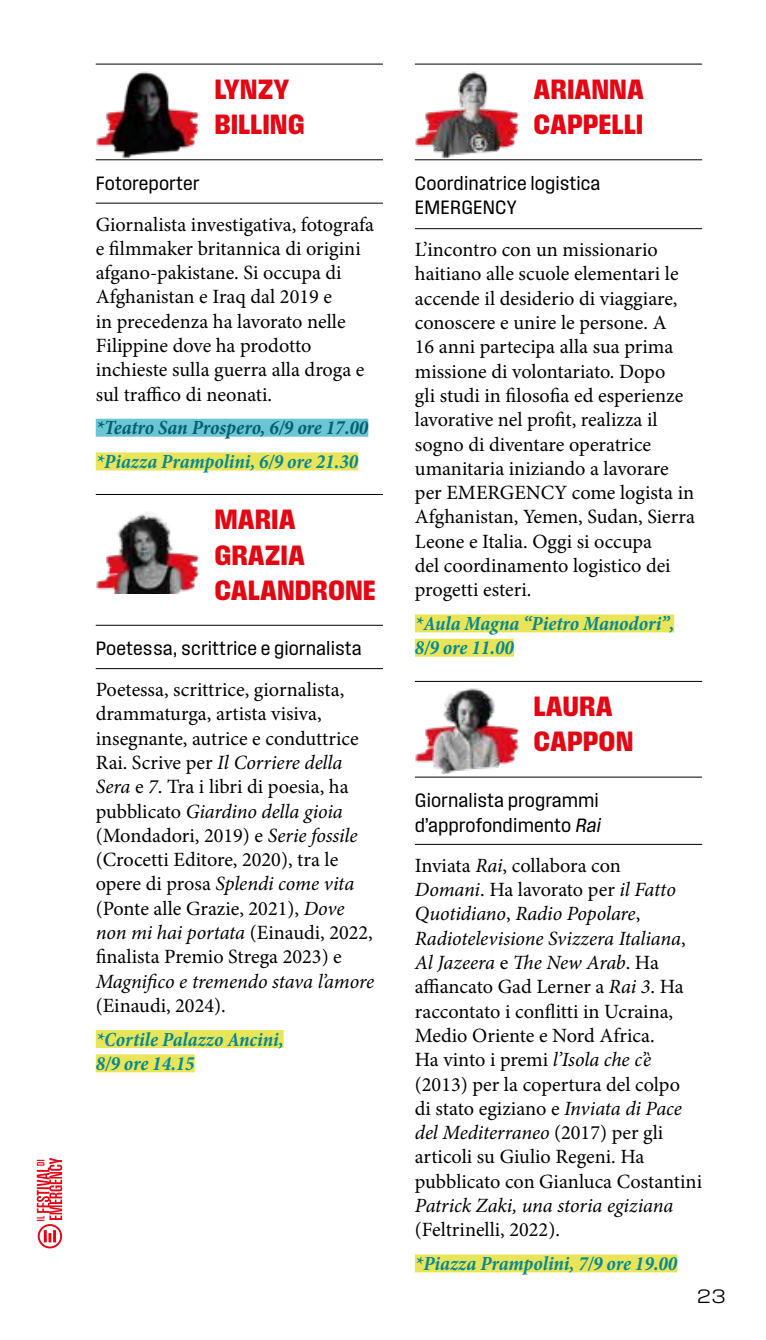
<style>
.page{position:relative;width:766px;height:1340px;background:#fff}
.page>*{position:absolute;margin:0;border:0;box-sizing:border-box;transform-origin:0 0}
.t1{font:29.25px/35.1px "Field Gothic No.55 Bold Compact";color:#e30613}
.t2{font:20.25px/24.3px "Minion Pro";color:#000}
.t3{font:italic 700 condensed 20.25px/24.3px "Minion Pro";color:#008898}
.t4{font:20.25px/24.3px "Field Gothic No.52 Reg Compact";color:#000}
.t5{font:italic 20.25px "Minion Pro";letter-spacing:-.01em;color:#000}
.t6{font:italic 700 condensed 20.25px "Minion Pro";color:#00616c}
.t7{font:20.25px "Field Gothic No.71 Light Wide";color:#000}
.s1{font-style:italic}
</style>
<div class="page">
<svg style="left:37px;top:1157px;width:25px;height:91px"></svg>
<img style="left:96px;top:71px;width:104px;height:87px">
<img style="left:415px;top:688px;width:105px;height:86px">
<img style="left:415px;top:71px;width:105px;height:87px">
<img style="left:96px;top:512px;width:104px;height:81px">
<hr style="left:96px;top:64px;width:287px;height:1px;background:#000">
<hr style="left:415px;top:681px;width:287px;height:1px;background:#000">
<hr style="left:415px;top:64px;width:287px;height:1px;background:#000">
<hr style="left:96px;top:494px;width:287px;height:1px;background:#000">
<hr style="left:96px;top:159px;width:287px;height:1px;background:#000">
<hr style="left:415px;top:776px;width:287px;height:1px;background:#000">
<hr style="left:415px;top:159px;width:287px;height:1px;background:#000">
<hr style="left:96px;top:625px;width:287px;height:1px;background:#000">
<hr style="left:96px;top:203px;width:287px;height:1px;background:#000">
<hr style="left:415px;top:844px;width:287px;height:1px;background:#000">
<hr style="left:415px;top:228px;width:287px;height:1px;background:#000">
<hr style="left:96px;top:668px;width:287px;height:1px;background:#000">
<div style="left:96px;top:419px;width:272px;height:18px;background:#6cc5d5"></div>
<div style="left:96px;top:452px;width:262px;height:18px;background:#eae458"></div>
<div style="left:415px;top:1254px;width:262px;height:18px;background:#eae458"></div>
<div style="left:415px;top:614px;width:259px;height:18px;background:#eae458"></div>
<div style="left:415px;top:638px;width:98px;height:18px;background:#eae458"></div>
<div style="left:96px;top:1030px;width:187px;height:18px;background:#eae458"></div>
<div style="left:96px;top:1054px;width:99px;height:18px;background:#eae458"></div>
<h1 class="t1" style="left:214px;top:71px;width:92px">LYNZY<br>BILLING</h1>
<p class="t4" style="left:96px;top:171px;width:105px">Fotoreporter</p>
<p class="t2" style="left:96px;top:212px;width:279px">Giornalista investigativa, fotografa e filmmaker britannica di origini afgano-pakistane. Si occupa di<br>Afghanistan e Iraq dal 2019 e<br>in precedenza ha lavorato nelle<br>Filippine dove ha prodotto inchieste sulla guerra alla droga e sul traffico di neonati.</p>
<p class="t6" style="left:96px;top:414px;width:274px">*Teatro San Prospero, 6/9 ore 17.00</p>
<p class="t3" style="left:96px;top:449px;width:264px">*Piazza Prampolini, 6/9 ore 21.30</p>
<h1 class="t1" style="left:214px;top:501px;width:163px">MARIA<br>GRAZIA<br>CALANDRONE</h1>
<p class="t4" style="left:96px;top:636px;width:267px">Poetessa, scrittrice e giornalista</p>
<p class="t2" style="left:96px;top:677px;width:278px">Poetessa, scrittrice, giornalista, drammaturga, artista visiva, insegnante, autrice e conduttrice Rai. Scrive per <span class="s1">Il Corriere della Sera</span> e <span class="s1">7</span>. Tra i libri di poesia, ha pubblicato <span class="s1">Giardino della gioia </span>(Mondadori, 2019) e <span class="s1">Serie fossile </span>(Crocetti Editore, 2020), tra le opere di prosa <span class="s1">Splendi come vita </span>(Ponte alle Grazie, 2021), <span class="s1">Dove non mi hai portata</span> (Einaudi, 2022, finalista Premio Strega 2023) e</p>
<p class="t5" style="left:96px;top:967px;width:280px">Magnifico e tremendo stava l’amore</p>
<p class="t2" style="left:96px;top:993px;width:131px">(Einaudi, 2024).</p>
<p class="t3" style="left:96px;top:1027px;width:189px">*Cortile Palazzo Ancini,<br>8/9 ore 14.15</p>
<h1 class="t1" style="left:533px;top:71px;width:112px">ARIANNA<br>CAPPELLI</h1>
<p class="t4" style="left:415px;top:171px;width:187px">Coordinatrice logistica<br>EMERGENCY</p>
<p class="t2" style="left:415px;top:237px;width:281px">L’incontro con un missionario haitiano alle scuole elementari le accende il desiderio di viaggiare, conoscere e unire le persone. A<br>16 anni partecipa alla sua prima missione di volontariato. Dopo<br>gli studi in filosofia ed esperienze lavorative nel profit, realizza il sogno di diventare operatrice umanitaria iniziando a lavorare per EMERGENCY come logista in<br>Afghanistan, Yemen, Sudan, Sierra<br>Leone e Italia. Oggi si occupa<br>del coordinamento logistico dei progetti esteri.</p>
<p class="t3" style="left:415px;top:611px;width:261px">*Aula Magna “Pietro Manodori”,<br>8/9 ore 11.00</p>
<h1 class="t1" style="left:533px;top:688px;width:101px">LAURA<br>CAPPON</h1>
<p class="t4" style="left:415px;top:788px;width:190px">Giornalista programmi d’approfondimento <span class="s1">Rai</span></p>
<p class="t2" style="left:415px;top:853px;width:289px">Inviata <span class="s1">Rai</span>, collabora con<br><span class="s1">Domani</span>. Ha lavorato per <span class="s1">il Fatto<br>Quotidiano</span>, <span class="s1">Radio Popolare</span>,<br><span class="s1">Radiotelevisione Svizzera Italiana</span>,<br><span class="s1">Al Jazeera</span> e <span class="s1">The New Arab</span>. Ha affiancato Gad Lerner a <span class="s1">Rai 3</span>. Ha raccontato i conflitti in Ucraina,<br>Medio Oriente e Nord Africa.<br>Ha vinto i premi <span class="s1">l’Isola che c’è </span>(2013) per la copertura del colpo<br>di stato egiziano e <span class="s1">Inviata di Pace del Mediterraneo</span> (2017) per gli articoli su Giulio Regeni. Ha pubblicato con Gianluca Costantini</p>
<p class="t5" style="left:415px;top:1191px;width:260px">Patrick Zaki, una storia egiziana</p>
<p class="t2" style="left:415px;top:1217px;width:146px">(Feltrinelli, 2022).</p>
<p class="t3" style="left:415px;top:1251px;width:264px">*Piazza Prampolini, 7/9 ore 19.00</p>
<p class="t7" style="left:696px;top:1285px;width:30px">23</p>
</div>
